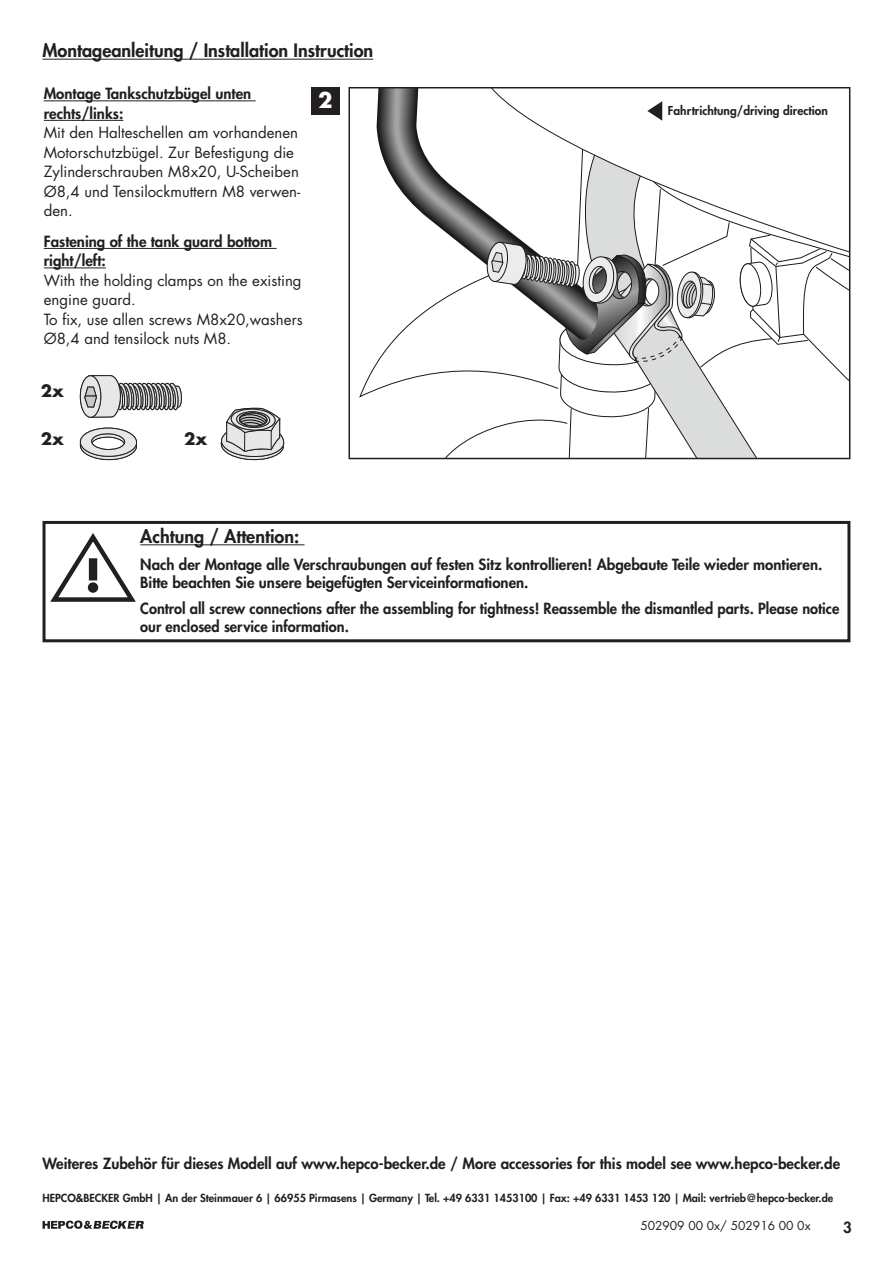
<style>
.page{position:relative;width:893px;height:1263px;background:#fff}
.page>*{position:absolute;margin:0;border:0;box-sizing:border-box;transform-origin:0 0}
.t1{font:700 21px "Futura Std";color:#fff}
.Headlines{font:800 18px "Futura Std";color:#231f20}
.Fließtext_heavy{font:800 18px "Futura Std";color:#231f20}
.t2{font:700 16.5px "Futura Std";color:#231f20}
.Fließtext_heavy-2{font:800 15px/18px "Futura Std";color:#231f20}
.t3{font:15px/19.5px "Futura Std";color:#231f20}
.Adresse___Kontakt{font:800 15px "Futura Std";color:#231f20}
.t4{font:800 12px "Futura Std";color:#231f20}
.t5{font:12px "Futura Std";color:#231f20}
.Adresse___Kontakt-2{font:800 10.8px "Futura Std";color:#231f20}
</style>
<div class="page">
<svg style="left:43px;top:1220px;width:101px;height:9px"></svg>
<svg style="left:395px;top:90px;width:25px;height:54px"></svg>
<svg style="left:359px;top:144px;width:488px;height:312px"></svg>
<svg style="left:464px;top:90px;width:383px;height:190px"></svg>
<div style="left:348px;top:87px;width:502px;height:372px;border:2px solid #231f20"></div>
<div style="left:311px;top:87px;width:29px;height:28px;background:#231f20"></div>
<div style="left:641px;top:96px;width:193px;height:31px;background:#fff"></div>
<svg style="left:647px;top:101px;width:15px;height:20px"></svg>
<hr style="left:44px;top:100px;width:212px;height:1px;background:#231f20">
<hr style="left:44px;top:120px;width:79px;height:1px;background:#231f20">
<hr style="left:44px;top:248px;width:233px;height:1px;background:#231f20">
<hr style="left:44px;top:268px;width:62px;height:1px;background:#231f20">
<svg style="left:79px;top:427px;width:59px;height:34px"></svg>
<svg style="left:80px;top:375px;width:102px;height:43px"></svg>
<hr style="left:43px;top:59px;width:330px;height:1px;background:#231f20">
<svg style="left:220px;top:408px;width:65px;height:53px"></svg>
<div style="left:239px;top:413px;width:28px;height:13px;border:1px solid #231f20;border-radius:50%"></div>
<hr style="left:140px;top:544px;width:165px;height:1px;background:#231f20">
<div style="left:43px;top:521px;width:807px;height:121px;border:3px solid #231f20"></div>
<svg style="left:46px;top:531px;width:90px;height:73px"></svg>
<p class="Headlines" style="left:43px;top:39px;width:332px">Montageanleitung / Installation Instruction</p>
<p class="Fließtext_heavy-2" style="left:44px;top:85px;width:209px">Montage Tankschutzbügel unten</p>
<p class="Fließtext_heavy-2" style="left:44px;top:104px;width:81px">rechts/links:</p>
<p class="t3" style="left:44px;top:123px;width:258px">Mit den Halteschellen am vorhandenen<br>Motorschutzbügel. Zur Befestigung die<br>Zylinderschrauben M8x20, U-Scheiben<br>Ø8,4 und Tensilockmuttern M8 verwen&shy;den.</p>
<p class="Fließtext_heavy-2" style="left:44px;top:232px;width:230px">Fastening of the tank guard bottom</p>
<p class="Fließtext_heavy-2" style="left:44px;top:252px;width:64px">right/left:</p>
<p class="t3" style="left:44px;top:271px;width:259px">With the holding clamps on the existing</p>
<p class="t3" style="left:44px;top:290px;width:93px">engine guard.</p>
<p class="t3" style="left:44px;top:310px;width:260px">To fix, use allen screws M8x20,washers</p>
<p class="t3" style="left:44px;top:329px;width:189px">Ø8,4 and tensilock nuts M8.</p>
<p class="t2" style="left:41px;top:380px;width:25px">2x</p>
<p class="t2" style="left:41px;top:428px;width:25px">2x</p>
<p class="t2" style="left:184px;top:428px;width:25px">2x</p>
<p class="t1" style="left:318px;top:86px;width:16px">2</p>
<p class="t4" style="left:668px;top:103px;width:161px">Fahrtrichtung/driving direction</p>
<p class="Fließtext_heavy" style="left:140px;top:525px;width:161px">Achtung / Attention:</p>
<p class="Fließtext_heavy-2" style="left:140px;top:555px;width:684px">Nach der Montage alle Verschraubungen auf festen Sitz kontrollieren! Abgebaute Teile wieder montieren.<br>Bitte beachten Sie unsere beigefügten Serviceinformationen.</p>
<p class="Fließtext_heavy-2" style="left:140px;top:599px;width:700px">Control all screw connections after the assembling for tightness! Reassemble the dismantled parts. Please notice our enclosed service information.</p>
<p class="Adresse___Kontakt" style="left:43px;top:1154px;width:799px">Weiteres Zubehör für dieses Modell auf www.hepco-becker.de / More accessories for this model see www.hepco-becker.de</p>
<p class="Adresse___Kontakt-2" style="left:43px;top:1191px;width:792px">HEPCO&amp;BECKER GmbH | An der Steinmauer 6 | 66955 Pirmasens | Germany | Tel. +49 6331 1453100 | Fax: +49 6331 1453 120 | Mail: vertrieb@hepco-becker.de</p>
<p class="t5" style="left:640px;top:1218px;width:172px">502909 00 0x/ 502916 00 0x</p>
<p class="Fließtext_heavy-2" style="left:843px;top:1218px;width:10px">3</p>
</div>
